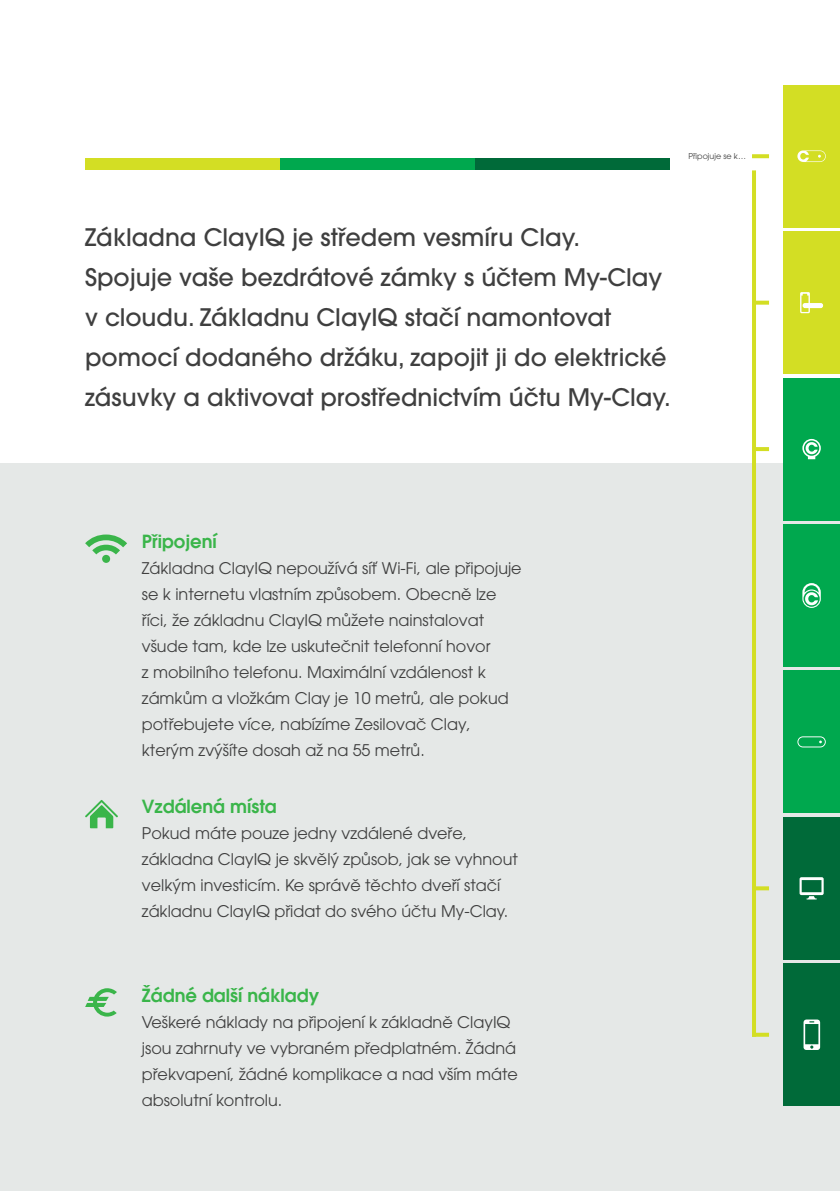
<style>
.page{position:relative;width:840px;height:1191px;background:#fff}
.page>*{position:absolute;margin:0;border:0;box-sizing:border-box;transform-origin:0 0}
.t1{font:500 24px/40px "ITC Avant Garde Pro";color:#3f3f3f}
.t2{font:600 18px "ITC Avant Garde Pro";color:#3ab54a}
.t3{font:16px/26px "ITC Avant Garde Pro";color:#3f3f3f}
.t4{font:8px "ITC Avant Garde Pro";color:#3f3f3f}
</style>
<div class="page">
<div style="left:0;top:463px;width:839px;height:728px;background:#e5e8e7"></div>
<svg style="left:85px;top:534px;width:42px;height:29px"></svg>
<svg style="left:85px;top:800px;width:33px;height:28px"></svg>
<svg style="left:85px;top:988px;width:32px;height:28px"></svg>
<svg style="left:752px;top:154px;width:16px;height:4px"></svg>
<svg style="left:755px;top:886px;width:13px;height:4px"></svg>
<svg style="left:755px;top:447px;width:13px;height:4px"></svg>
<svg style="left:755px;top:301px;width:13px;height:4px"></svg>
<svg style="left:755px;top:1032px;width:13px;height:4px"></svg>
<hr style="left:752px;top:170px;width:3px;height:866px;background:#d3de24">
<div style="left:782px;top:671px;width:57px;height:142px;background:#00a84e"></div>
<div style="left:782px;top:817px;width:57px;height:142px;background:#006a39"></div>
<div style="left:782px;top:963px;width:57px;height:143px;background:#006a39"></div>
<div style="left:782px;top:524px;width:57px;height:142px;background:#00a84e"></div>
<div style="left:782px;top:378px;width:57px;height:142px;background:#00a84e"></div>
<div style="left:782px;top:231px;width:57px;height:143px;background:#d3de24"></div>
<div style="left:782px;top:85px;width:57px;height:142px;background:#d3de24"></div>
<svg style="left:797px;top:736px;width:28px;height:11px"></svg>
<svg style="left:802px;top:583px;width:18px;height:25px"></svg>
<svg style="left:799px;top:877px;width:24px;height:22px"></svg>
<svg style="left:800px;top:292px;width:22px;height:21px"></svg>
<svg style="left:797px;top:150px;width:28px;height:12px"></svg>
<svg style="left:803px;top:1019px;width:16px;height:31px"></svg>
<svg style="left:802px;top:439px;width:18px;height:20px"></svg>
<div style="left:85px;top:159px;width:195px;height:11px;background:#d3de24"></div>
<div style="left:280px;top:159px;width:194px;height:11px;background:#00a84e"></div>
<div style="left:474px;top:159px;width:195px;height:11px;background:#006a39"></div>
<p class="t4" style="left:688px;top:151px;width:59px">Připojuje se k…</p>
<h1 class="t1" style="left:85px;top:217px;width:586px">Základna ClayIQ je středem vesmíru Clay.<br>Spojuje vaše bezdrátové zámky s účtem My-Clay v cloudu. Základnu ClayIQ stačí namontovat pomocí dodaného držáku, zapojit ji do elektrické zásuvky a aktivovat prostřednictvím účtu My-Clay.</h1>
<p class="t2" style="left:142px;top:529px;width:76px">Připojení</p>
<p class="t3" style="left:142px;top:555px;width:381px">Základna ClayIQ nepoužívá síť Wi-Fi, ale připojuje se k internetu vlastním způsobem. Obecně lze říci, že základnu ClayIQ můžete nainstalovat všude tam, kde lze uskutečnit telefonní hovor<br>z mobilního telefonu. Maximální vzdálenost k zámkům a vložkám Clay je 10 metrů, ale pokud potřebujete více, nabízíme Zesilovač Clay, kterým zvýšíte dosah až na 55 metrů.</p>
<p class="t2" style="left:142px;top:795px;width:136px">Vzdálená místa</p>
<p class="t3" style="left:142px;top:820px;width:377px">Pokud máte pouze jedny vzdálené dveře, základna ClayIQ je skvělý způsob, jak se vyhnout velkým investicím. Ke správě těchto dveří stačí základnu ClayIQ přidat do svého účtu My-Clay.</p>
<p class="t2" style="left:142px;top:983px;width:179px">Žádné další náklady</p>
<p class="t3" style="left:142px;top:1008px;width:377px">Veškeré náklady na připojení k základně ClayIQ jsou zahrnuty ve vybraném předplatném. Žádná překvapení, žádné komplikace a nad vším máte absolutní kontrolu.</p>
</div>
